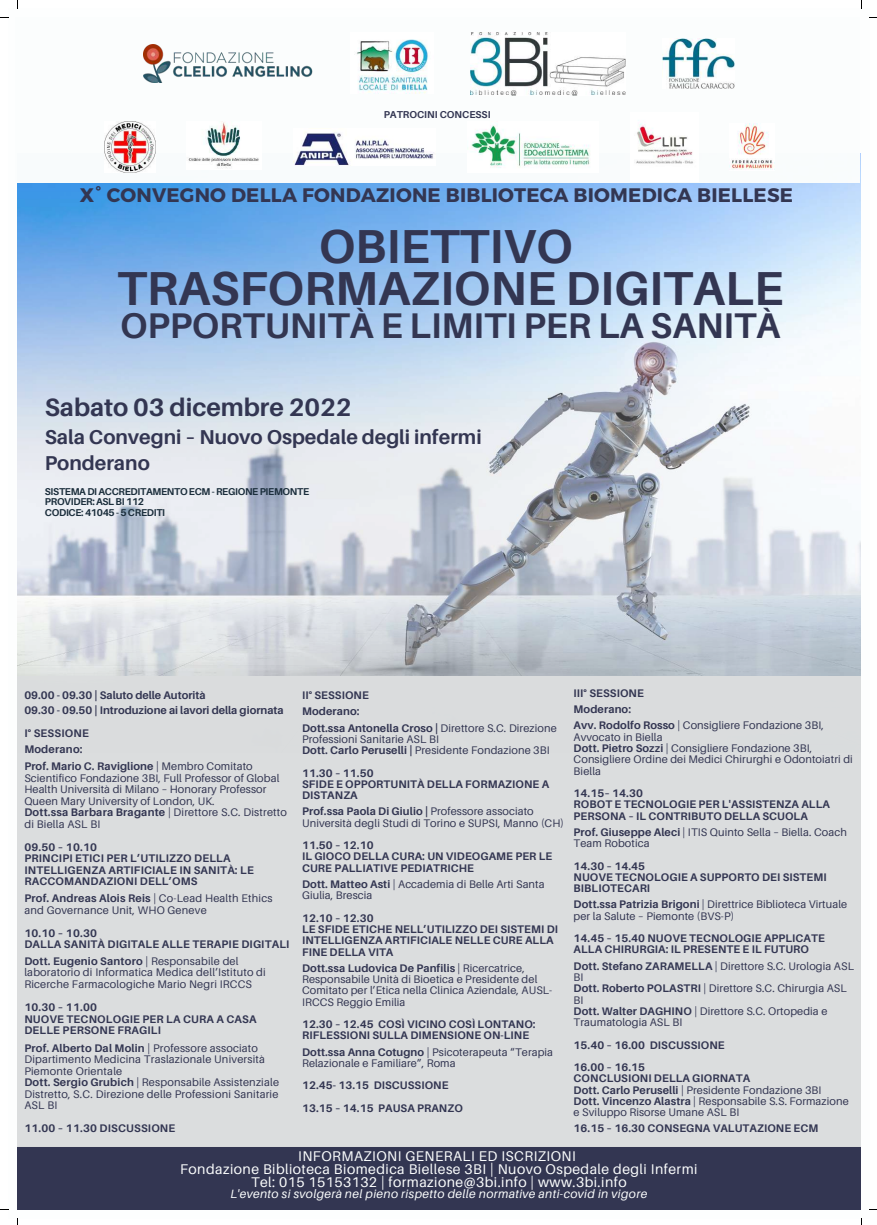
<style>
.page{position:relative;width:877px;height:1225px;background:#fff}
.page>*{position:absolute;margin:0;border:0;box-sizing:border-box;transform-origin:0 0}
.t1{font:700 47.7px/42px "Aileron";color:#333652;text-align:center}
.t2{font:700 35.7px "Aileron";color:#333652}
.t3{font:700 25.1px "Aileron";color:#333652}
.t4{font:700 20.1px/25.5px "Aileron";color:#333652}
.t5{font:700 19.6px "Montserrat";letter-spacing:.01em;color:#333652}
.t6{font:14px/12.8px "Aileron";letter-spacing:.035em;color:#fbfdfd;text-align:center}
.t7{font:italic 12.1px "Aileron";letter-spacing:.035em;color:#fbfdfd}
.t8{font:11px/11.3px "Aileron";letter-spacing:.01em;color:#333652}
.t9{font:700 11px/11.3px "Aileron";letter-spacing:.01em;color:#333652}
.t10{font:700 10px "Aileron";color:#333652}
.t11{font:700 9.9px/10.5px "Aileron";letter-spacing:-.03em;color:#1a2d3b}
.s1{font-weight:400}
.s2{font-weight:700}
</style>
<div class="page">
<div style="left:17px;top:1145px;width:843px;height:64px;background:#333652"></div>
<img style="left:17px;top:183px;width:843px;height:492px">
<div style="left:15px;top:17px;width:845px;height:165px;background:#fbfdfd"></div>
<div style="left:17px;top:675px;width:843px;height:471px;background:#dbddde"></div>
<img style="left:357px;top:39px;width:71px;height:54px">
<img style="left:470px;top:33px;width:155px;height:62px">
<img style="left:662px;top:39px;width:72px;height:49px">
<img style="left:143px;top:45px;width:170px;height:38px">
<img style="left:188px;top:122px;width:71px;height:46px">
<img style="left:293px;top:133px;width:140px;height:33px">
<img style="left:104px;top:122px;width:51px;height:51px">
<img style="left:636px;top:124px;width:57px;height:40px">
<img style="left:729px;top:123px;width:45px;height:47px">
<img style="left:471px;top:125px;width:119px;height:43px">
<p class="t10" style="left:383px;top:108px;width:108px">PATROCINI CONCESSI</p>
<h3 class="t5" style="left:80px;top:183px;width:714px">X° CONVEGNO DELLA FONDAZIONE BIBLIOTECA BIOMEDICA BIELLESE</h3>
<h1 class="t1" style="left:117px;top:224px;width:667px">OBIETTIVO<br>TRASFORMAZIONE DIGITALE</h1>
<h2 class="t2" style="left:120px;top:303px;width:661px">OPPORTUNITÀ E LIMITI PER LA SANITÀ</h2>
<h3 class="t3" style="left:45px;top:392px;width:308px">Sabato 03 dicembre 2022</h3>
<h3 class="t4" style="left:45px;top:424px;width:438px">Sala Convegni – Nuovo Ospedale degli infermi<br>Ponderano</h3>
<p class="t11" style="left:45px;top:485px;width:266px">SISTEMA DI ACCREDITAMENTO ECM - REGIONE PIEMONTE<br>PROVIDER: ASL BI 112<br>CODICE: 41045 - 5 CREDITI</p>
<p class="t9" style="left:24px;top:687px;width:261px;line-height:14.5px">09.00 - 09.30 | Saluto delle Autorità<br>09.30 - 09.50 | Introduzione ai lavori della giornata</p>
<p class="t9" style="left:24px;top:724px;width:230px;line-height:16.8px">I° SESSIONE<br>Moderano:<br>Prof. Mario C. Raviglione <span class="s1">| Membro Comitato</span></p>
<p class="t8" style="left:24px;top:771px;width:264px">Scientifico Fondazione 3BI, Full Professor of Global Health Università di Milano – Honorary Professor Queen Mary University of London, UK.<br><span class="s2">Dott.ssa Barbara Bragante</span> | Direttore S.C. Distretto di Biella ASL BI</p>
<p class="t9" style="left:24px;top:841px;width:231px">09.50 – 10.10<br>PRINCIPI ETICI PER L’UTILIZZO DELLA<br>INTELLIGENZA ARTIFICIALE IN SANITÀ: LE<br>RACCOMANDAZIONI DELL’OMS</p>
<p class="t8" style="left:24px;top:892px;width:249px"><span class="s2">Prof. Andreas Alois Reis</span> | Co-Lead Health Ethics and Governance Unit, WHO Geneve</p>
<p class="t9" style="left:24px;top:926px;width:266px">10.10 – 10.30<br>DALLA SANITÀ DIGITALE ALLE TERAPIE DIGITALI</p>
<p class="t8" style="left:24px;top:955px;width:243px"><span class="s2">Dott. Eugenio Santoro</span> | Responsabile del laboratorio di Informatica Medica dell’Istituto di<br>Ricerche Farmacologiche Mario Negri IRCCS</p>
<p class="t9" style="left:24px;top:1001px;width:234px">10.30 – 11.00<br>NUOVE TECNOLOGIE PER LA CURA A CASA<br>DELLE PERSONE FRAGILI</p>
<p class="t8" style="left:24px;top:1041px;width:256px"><span class="s2">Prof. Alberto Dal Molin</span> | Professore associato Dipartimento Medicina Traslazionale Università Piemonte Orientale<br><span class="s2">Dott. Sergio Grubich</span> | Responsabile Assistenziale Distretto, S.C. Direzione delle Professioni Sanitarie ASL BI</p>
<p class="t9" style="left:24px;top:1122px;width:152px">11.00 – 11.30 DISCUSSIONE</p>
<p class="t9" style="left:302px;top:686px;width:256px;line-height:16.3px">II° SESSIONE<br>Moderano:<br>Dott.ssa Antonella Croso | <span class="s1">Direttore S.C. Direzione</span></p>
<p class="t8" style="left:302px;top:733px;width:249px">Professioni Sanitarie ASL BI<br><span class="s2">Dott. Carlo Peruselli |</span> Presidente Fondazione 3BI</p>
<p class="t9" style="left:302px;top:766px;width:248px">11.30 – 11.50<br>SFIDE E OPPORTUNITÀ DELLA FORMAZIONE A<br>DISTANZA</p>
<p class="t8" style="left:302px;top:805px;width:263px"><span class="s2">Prof.ssa Paola Di Giulio |</span> Professore associato<br>Università degli Studi di Torino e SUPSI, Manno (CH)</p>
<p class="t9" style="left:302px;top:839px;width:252px">11.50 – 12.10<br>IL GIOCO DELLA CURA: UN VIDEOGAME PER LE<br>CURE PALLIATIVE PEDIATRICHE</p>
<p class="t8" style="left:302px;top:878px;width:244px"><span class="s2">Dott. Matteo Asti</span> | Accademia di Belle Arti Santa<br>Giulia, Brescia</p>
<p class="t9" style="left:302px;top:911px;width:257px">12.10 – 12.30<br>LE SFIDE ETICHE NELL’UTILIZZO DEI SISTEMI DI<br>INTELLIGENZA ARTIFICIALE NELLE CURE ALLA<br>FINE DELLA VITA</p>
<p class="t8" style="left:302px;top:962px;width:252px"><span class="s2">Dott.ssa Ludovica De Panfilis</span> | Ricercatrice, Responsabile Unità di Bioetica e Presidente del Comitato per l’Etica nella Clinica Aziendale, AUSL-IRCCS Reggio Emilia</p>
<p class="t9" style="left:302px;top:1018px;width:235px">12.30 – 12.45 COSÌ VICINO COSÌ LONTANO:<br>RIFLESSIONI SULLA DIMENSIONE ON-LINE</p>
<p class="t8" style="left:302px;top:1045px;width:252px"><span class="s2">Dott.ssa Anna Cotugno</span> | Psicoterapeuta “Terapia<br>Relazionale e Familiare”, Roma</p>
<p class="t9" style="left:302px;top:1073px;width:162px;line-height:22.5px">12.45- 13.15 DISCUSSIONE<br>13.15 – 14.15 PAUSA PRANZO</p>
<p class="t9" style="left:573px;top:684px;width:251px;line-height:16.3px">III° SESSIONE<br>Moderano:<br>Avv. Rodolfo Rosso <span class="s1">| Consigliere Fondazione 3BI,</span></p>
<p class="t8" style="left:573px;top:731px;width:281px">Avvocato in Biella<br><span class="s2">Dott. Pietro Sozzi</span> | Consigliere Fondazione 3BI, Consigliere Ordine dei Medici Chirurghi e Odontoiatri di Biella</p>
<p class="t9" style="left:573px;top:787px;width:258px">14.15– 14.30<br>ROBOT E TECNOLOGIE PER L'ASSISTENZA ALLA<br>PERSONA – IL CONTRIBUTO DELLA SCUOLA</p>
<p class="t8" style="left:573px;top:826px;width:274px"><span class="s2">Prof. Giuseppe Aleci</span> | ITIS Quinto Sella – Biella. Coach<br>Team Robotica</p>
<p class="t9" style="left:573px;top:859px;width:254px">14.30 – 14.45<br>NUOVE TECNOLOGIE A SUPPORTO DEI SISTEMI<br>BIBLIOTECARI</p>
<p class="t8" style="left:573px;top:898px;width:275px"><span class="s2">Dott.ssa Patrizia Brigoni</span> | Direttrice Biblioteca Virtuale per la Salute – Piemonte (BVS-P)</p>
<p class="t9" style="left:573px;top:932px;width:253px">14.45 – 15.40 NUOVE TECNOLOGIE APPLICATE<br>ALLA CHIRURGIA: IL PRESENTE E IL FUTURO</p>
<p class="t8" style="left:573px;top:959px;width:282px"><span class="s2">Dott. Stefano ZARAMELLA</span> | Direttore S.C. Urologia ASL<br>BI<br><span class="s2">Dott. Roberto POLASTRI</span> | Direttore S.C. Chirurgia ASL<br>BI<br><span class="s2">Dott. Walter DAGHINO</span> | Direttore S.C. Ortopedia e<br>Traumatologia ASL BI</p>
<p class="t9" style="left:573px;top:1033px;width:152px;line-height:22.5px">15.40 – 16.00 DISCUSSIONE<br>16.00 – 16.15</p>
<p class="t8" style="left:573px;top:1072px;width:276px"><span class="s2">CONCLUSIONI DELLA GIORNATA<br>Dott. Carlo Peruselli</span> | Presidente Fondazione 3BI <span class="s2">Dott. Vincenzo Alastra</span> | Responsabile S.S. Formazione e Sviluppo Risorse Umane ASL BI</p>
<p class="t9" style="left:573px;top:1122px;width:246px">16.15 – 16.30 CONSEGNA VALUTAZIONE ECM</p>
<p class="t6" style="left:180px;top:1149px;width:519px">INFORMAZIONI GENERALI ED ISCRIZIONI<br>Fondazione Biblioteca Biomedica Biellese 3BI | Nuovo Ospedale degli Infermi<br>Tel: 015 15153132 | formazione@3bi.info | www.3bi.info</p>
<p class="t7" style="left:230px;top:1186px;width:418px">L'evento si svolgerà nel pieno rispetto delle normative anti-covid in vigore</p>
</div>
